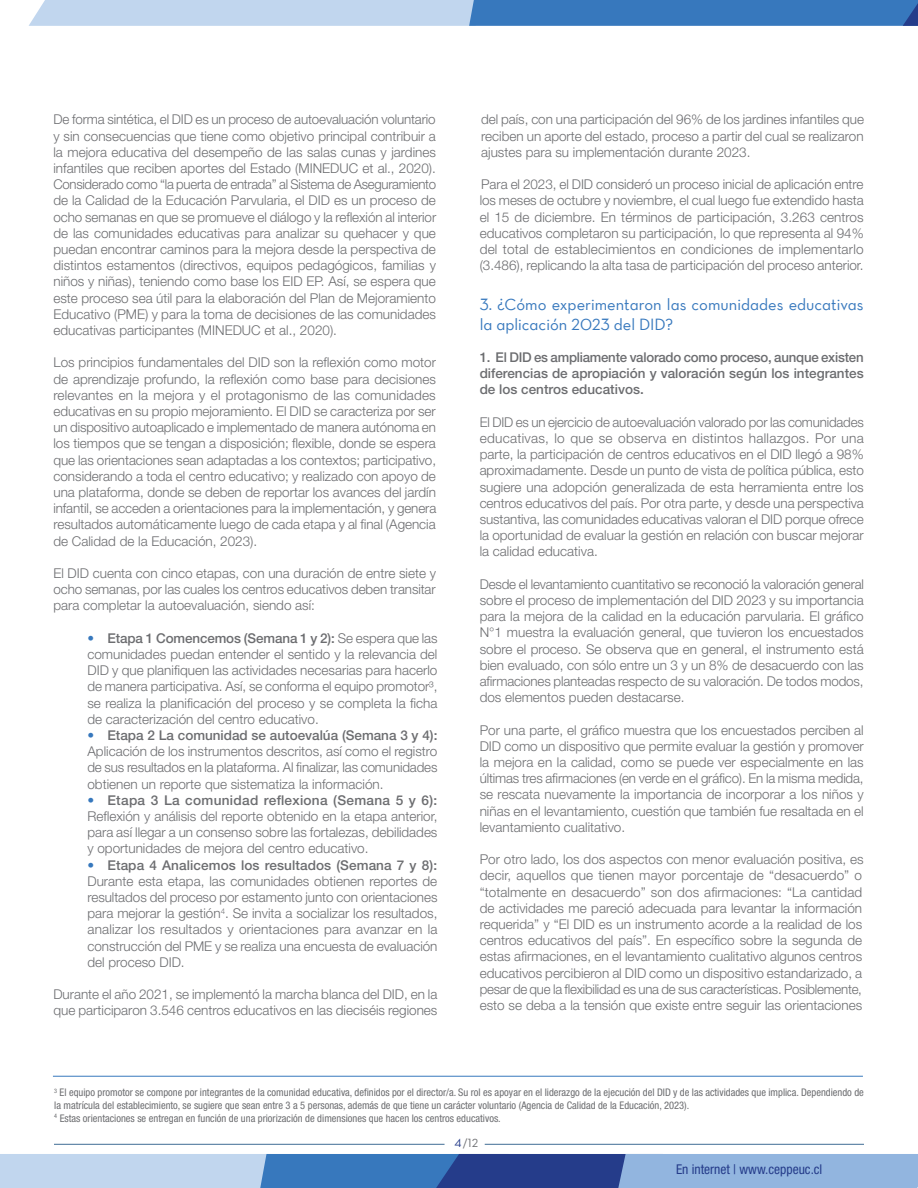
<style>
.page{position:relative;width:918px;height:1188px;background:#fff}
.page>*{position:absolute;margin:0;border:0;box-sizing:border-box;transform-origin:0 0}
.text_central{font:16.5px/19.8px "Neutra Text Book Alt";color:#3778bd}
.text_central-2{font:300 13.5px/16.2px "Helvetica Neue LT Std";color:#6c6d70;text-align:justify}
.text_central-3{font:500 13.5px/16.2px "Helvetica Neue LT Std";color:#6c6d70;text-align:justify}
.t1{font:condensed 13.5px "Helvetica Neue LT Std";color:#253c8a}
.t2{font:12px "Neutra Text Book Alt";color:#6c6d70}
.notas{font:condensed 10.5px/12.6px "Helvetica Neue LT Std";color:#6c6d70}
.s1{font-weight:500;color:#3778bd}
.s2{font-weight:500}
.s3{color:#253c8a}
.s4{font-family:"Neutra Text Book SC"}
</style>
<div class="page">
<svg style="left:29px;top:0;width:889px;height:26px;background:#7ca7d5"></svg>
<svg style="left:0;top:1154px;width:918px;height:34px;background:#789bcc"></svg>
<hr style="left:54px;top:1144px;width:391px;height:1px;background:#406d95">
<hr style="left:485px;top:1144px;width:379px;height:1px;background:#406d95">
<hr style="left:53px;top:1076px;width:810px;height:1px;background:#3778bd">
<p class="text_central-2" style="left:53px;top:111px;width:384px">De forma sintética, el DID es un proceso de autoevaluación voluntario y sin consecuencias que tiene como objetivo principal contribuir a la mejora educativa del desempeño de las salas cunas y jardines infantiles que reciben aportes del Estado (MINEDUC et al., 2020).<br>Considerado como “la puerta de entrada” al Sistema de Aseguramiento de la Calidad de la Educación Parvularia, el DID es un proceso de ocho semanas en que se promueve el diálogo y la reflexión al interior de las comunidades educativas para analizar su quehacer y que puedan encontrar caminos para la mejora desde la perspectiva de distintos estamentos (directivos, equipos pedagógicos, familias y niños y niñas), teniendo como base los EID EP. Así, se espera que este proceso sea útil para la elaboración del Plan de Mejoramiento Educativo (PME) y para la toma de decisiones de las comunidades educativas participantes (MINEDUC et al., 2020).</p>
<p class="text_central-2" style="left:53px;top:354px;width:384px">Los principios fundamentales del DID son la reflexión como motor de aprendizaje profundo, la reflexión como base para decisiones relevantes en la mejora y el protagonismo de las comunidades educativas en su propio mejoramiento. El DID se caracteriza por ser un dispositivo autoaplicado e implementado de manera autónoma en los tiempos que se tengan a disposición; flexible, donde se espera que las orientaciones sean adaptadas a los contextos; participativo, considerando a toda el centro educativo; y realizado con apoyo de una plataforma, donde se deben de reportar los avances del jardín infantil, se acceden a orientaciones para la implementación, y genera resultados automáticamente luego de cada etapa y al final (Agencia de Calidad de la Educación, 2023).</p>
<p class="text_central-2" style="left:53px;top:565px;width:384px">El DID cuenta con cinco etapas, con una duración de entre siete y ocho semanas, por las cuales los centros educativos deben transitar para completar la autoevaluación, siendo así:</p>
<p class="text_central-2" style="left:87px;top:630px;width:352px"><span class="s1">•</span> <span class="s2">Etapa 1 Comencemos (Semana 1 y 2):</span> Se espera que las comunidades puedan entender el sentido y la relevancia del DID y que planifiquen las actividades necesarias para hacerlo de manera participativa. Así, se conforma el equipo promotor3, se realiza la planificación del proceso y se completa la ficha de caracterización del centro educativo.</p>
<p class="text_central-2" style="left:87px;top:727px;width:351px"><span class="s1">•</span> <span class="s2">Etapa 2 La comunidad se autoevalúa (Semana 3 y 4):<br></span>Aplicación de los instrumentos descritos, así como el registro de sus resultados en la plataforma. Al finalizar, las comunidades obtienen un reporte que sistematiza la información.</p>
<p class="text_central-2" style="left:87px;top:792px;width:352px"><span class="s1">•</span> <span class="s2">Etapa 3 La comunidad reflexiona (Semana 5 y 6):<br></span>Reflexión y análisis del reporte obtenido en la etapa anterior, para así llegar a un consenso sobre las fortalezas, debilidades y oportunidades de mejora del centro educativo.</p>
<p class="text_central-2" style="left:87px;top:856px;width:352px"><span class="s1">•</span> <span class="s2">Etapa 4 Analicemos los resultados (Semana 7 y 8):<br></span>Durante esta etapa, las comunidades obtienen reportes de resultados del proceso por estamento junto con orientaciones para mejorar la gestión<sup>4</sup>. Se invita a socializar los resultados, analizar los resultados y orientaciones para avanzar en la construcción del PME y se realiza una encuesta de evaluación del proceso DID.</p>
<p class="text_central-2" style="left:53px;top:986px;width:386px">Durante el año 2021, se implementó la marcha blanca del DID, en la que participaron 3.546 centros educativos en las dieciséis regiones</p>
<p class="text_central-2" style="left:481px;top:111px;width:384px">del país, con una participación del 96% de los jardines infantiles que reciben un aporte del estado, proceso a partir del cual se realizaron ajustes para su implementación durante 2023.</p>
<p class="text_central-2" style="left:480px;top:176px;width:386px">Para el 2023, el DID consideró un proceso inicial de aplicación entre los meses de octubre y noviembre, el cual luego fue extendido hasta el 15 de diciembre. En términos de participación, 3.263 centros educativos completaron su participación, lo que representa al 94% del total de establecimientos en condiciones de implementarlo (3.486), replicando la alta tasa de participación del proceso anterior.</p>
<p class="text_central" style="left:480px;top:294px;width:385px">3. ¿Cómo experimentaron las comunidades educativas la aplicación 2023 del DID?</p>
<p class="text_central-3" style="left:480px;top:349px;width:386px">1. El DID es ampliamente valorado como proceso, aunque existen diferencias de apropiación y valoración según los integrantes de los centros educativos.</p>
<p class="text_central-2" style="left:480px;top:414px;width:386px">El DID es un ejercicio de autoevaluación valorado por las comunidades educativas, lo que se observa en distintos hallazgos. Por una parte, la participación de centros educativos en el DID llegó a 98% aproximadamente. Desde un punto de vista de política pública, esto sugiere una adopción generalizada de esta herramienta entre los centros educativos del país. Por otra parte, y desde una perspectiva sustantiva, las comunidades educativas valoran el DID porque ofrece la oportunidad de evaluar la gestión en relación con buscar mejorar la calidad educativa.</p>
<p class="text_central-2" style="left:480px;top:576px;width:386px">Desde el levantamiento cuantitativo se reconoció la valoración general sobre el proceso de implementación del DID 2023 y su importancia para la mejora de la calidad en la educación parvularia. El gráfico N°1 muestra la evaluación general, que tuvieron los encuestados sobre el proceso. Se observa que en general, el instrumento está bien evaluado, con sólo entre un 3 y un 8% de desacuerdo con las afirmaciones planteadas respecto de su valoración. De todos modos, dos elementos pueden destacarse.</p>
<p class="text_central-2" style="left:480px;top:721px;width:386px">Por una parte, el gráfico muestra que los encuestados perciben al DID como un dispositivo que permite evaluar la gestión y promover la mejora en la calidad, como se puede ver especialmente en las últimas tres afirmaciones (en verde en el gráfico). En la misma medida, se rescata nuevamente la importancia de incorporar a los niños y niñas en el levantamiento, cuestión que también fue resaltada en el levantamiento cualitativo.</p>
<p class="text_central-2" style="left:480px;top:851px;width:385px;text-align:left">Por otro lado, los dos aspectos con menor evaluación positiva, es decir, aquellos que tienen mayor porcentaje de “desacuerdo” o “totalmente en desacuerdo” son dos afirmaciones: “La cantidad de actividades me pareció adecuada para levantar la información requerida” y “El DID es un instrumento acorde a la realidad de los centros educativos del país”. En específico sobre la segunda de estas afirmaciones, en el levantamiento cualitativo algunos centros educativos percibieron al DID como un dispositivo estandarizado, a pesar de que la flexibilidad es una de sus características. Posiblemente, esto se deba a la tensión que existe entre seguir las orientaciones</p>
<p class="notas" style="left:54px;top:1086px;width:811px"><sup>3</sup> El equipo promotor se compone por integrantes de la comunidad educativa, definidos por el director/a. Su rol es apoyar en el liderazgo de la ejecución del DID y de las actividades que implica. Dependiendo de la matrícula del establecimiento, se sugiere que sean entre 3 a 5 personas, además de que tiene un carácter voluntario (Agencia de Calidad de la Educación, 2023).</p>
<p class="notas" style="left:54px;top:1111px;width:448px"><sup>4</sup> Estas orientaciones se entregan en función de una priorización de dimensiones que hacen los centros educativos.</p>
<p class="t2" style="left:454px;top:1135px;width:25px"><span class="s3">4</span><span class="s4">/</span>12</p>
<p class="t1" style="left:676px;top:1162px;width:148px">En internet | www.ceppeuc.cl</p>
</div>
